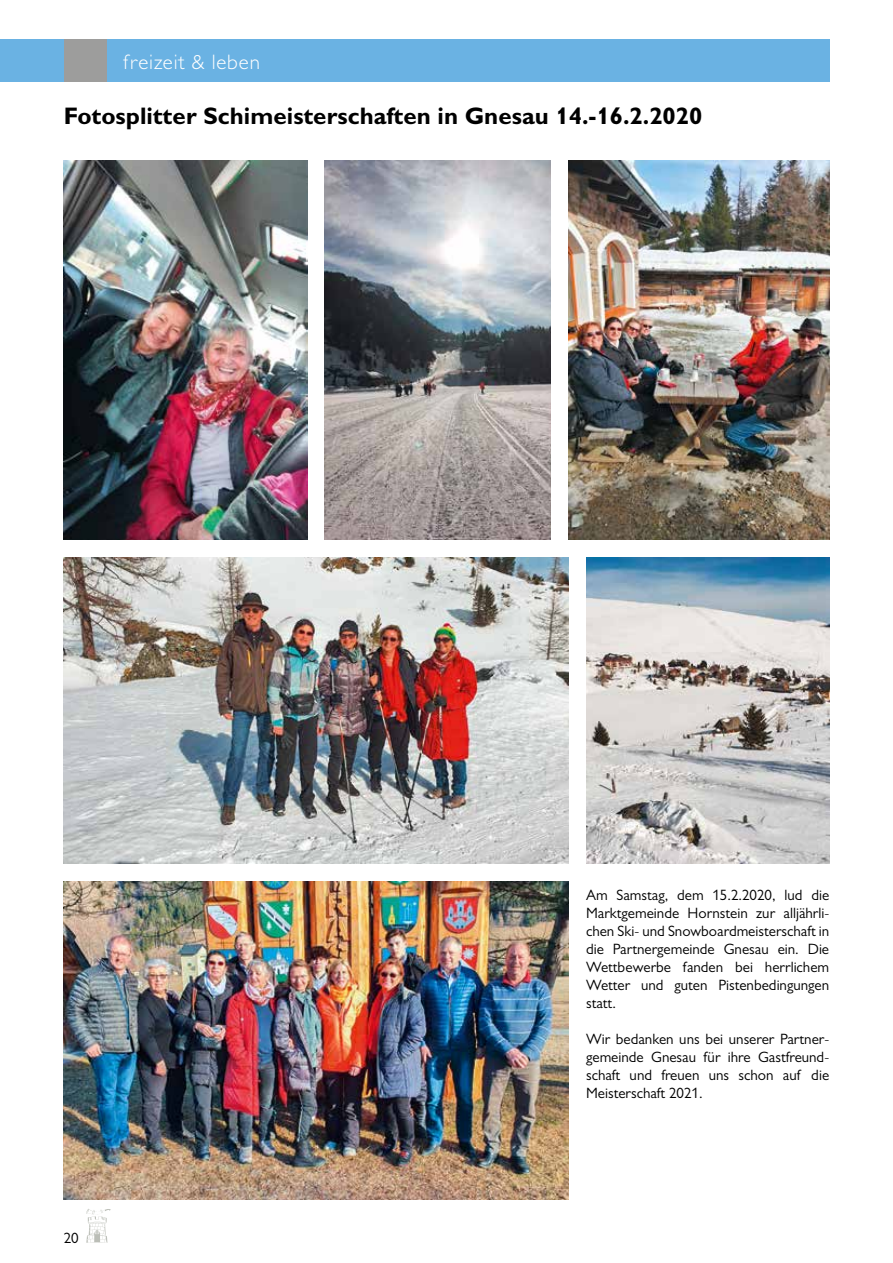
<style>
.page{position:relative;width:893px;height:1263px;background:#fff}
.page>*{position:absolute;margin:0;border:0;box-sizing:border-box;transform-origin:0 0}
.t1{font:700 24px "Gill Sans MT Pro";color:#000}
.t2{font:300 21px "Gill Sans MT Pro";letter-spacing:.04em;color:#fff}
.t3{font:15px/18px "Gill Sans MT Pro";color:#000;text-align:justify}
</style>
<div class="page">
<svg style="left:86px;top:1209px;width:25px;height:34px"></svg>
<div style="left:0;top:40px;width:829px;height:42px;background:#6ab2e3"></div>
<div style="left:64px;top:40px;width:42px;height:42px;background:#9d9d9c"></div>
<img style="left:64px;top:160px;width:243px;height:379px">
<img style="left:64px;top:557px;width:504px;height:307px">
<img style="left:586px;top:557px;width:243px;height:307px">
<img style="left:64px;top:882px;width:504px;height:317px">
<img style="left:325px;top:160px;width:226px;height:379px">
<img style="left:568px;top:160px;width:261px;height:379px">
<h2 class="t2" style="left:123px;top:49px;width:138px">freizeit &amp; leben</h2>
<h1 class="t1" style="left:64px;top:101px;width:640px">Fotosplitter Schimeisterschaften in Gnesau 14.-16.2.2020</h1>
<p class="t3" style="left:64px;top:1229px;width:16px">20</p>
<p class="t3" style="left:586px;top:886px;width:245px">Am Samstag, dem 15.2.2020, lud die Marktgemeinde Hornstein zur alljährli&shy;chen Ski- und Snowboardmeisterschaft in die Partnergemeinde Gnesau ein. Die Wettbewerbe fanden bei herrlichem Wetter und guten Pistenbedingungen statt.</p>
<p class="t3" style="left:586px;top:1030px;width:245px">Wir bedanken uns bei unserer Partner&shy;gemeinde Gnesau für ihre Gastfreund&shy;schaft und freuen uns schon auf die Meisterschaft 2021.</p>
</div>
